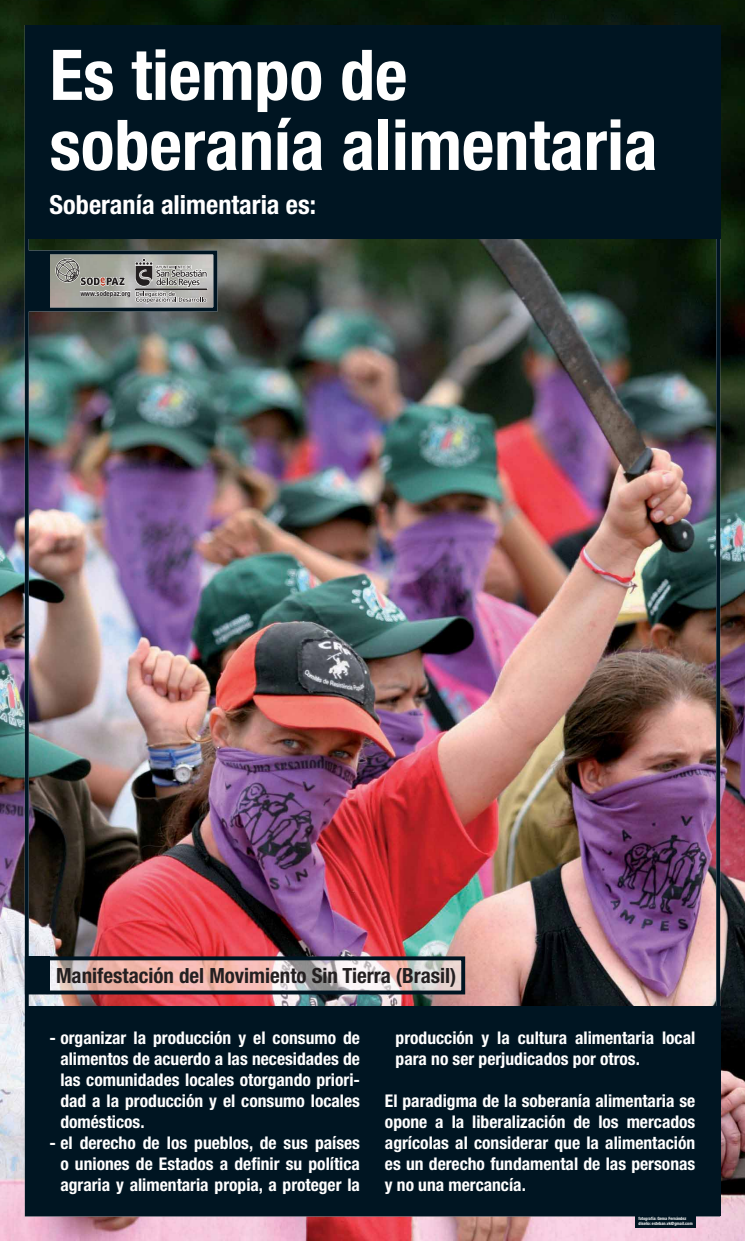
<style>
.page{position:relative;width:745px;height:1241px;background:#fff}
.page>*{position:absolute;margin:0;border:0;box-sizing:border-box;transform-origin:0 0}
.t1{font:700 condensed 70px/70px "Helvetica Neue";color:#fff}
.t2{font:700 condensed 26.25px "Helvetica Neue";color:#fff}
.t3{font:700 condensed 20.91px "Helvetica Neue";color:#231f20}
.t4{font:700 condensed 17.5px/21px "Helvetica Neue";color:#fff;text-align:justify}
.t5{font:700 condensed 7px "Helvetica Neue";color:#231f20}
.t6{font:700 condensed 4.38px/5.2px "Helvetica Neue";color:#fff}
</style>
<div class="page">
<img style="left:0;top:0;width:744px;height:1240px">
<img style="left:25px;top:239px;width:694px;height:977px">
<div style="left:25px;top:25px;width:694px;height:214px;background:#001522"></div>
<div style="left:25px;top:1006px;width:694px;height:209px;background:#001522"></div>
<svg style="left:26px;top:250px;width:191px;height:61px;background:#8f928f"></svg>
<div style="left:25px;top:251px;width:24px;height:60px;background:#001522"></div>
<img style="left:49px;top:961px;width:411px;height:28px">
<div style="left:25px;top:956px;width:440px;height:38px;border:4px solid #001522"></div>
<div style="left:25px;top:956px;width:24px;height:37px;background:#001522"></div>
<div style="left:634px;top:1215px;width:60px;height:12px;background:#001522"></div>
<h1 class="t1" style="left:50px;top:46px;width:609px">Es tiempo de soberanía alimentaria</h1>
<h2 class="t2" style="left:50px;top:195px;width:268px">Soberanía alimentaria es:</h2>
<p class="t5" style="left:80px;top:290px;width:52px">www.sodepaz.org</p>
<p class="t3" style="left:56px;top:968px;width:401px">Manifestación del Movimiento Sin Tierra (Brasil)</p>
<p class="t4" style="left:60px;top:1028px;width:301px;text-indent:-11px">- organizar la producción y el consumo de alimentos de acuerdo a las necesidades de las comunidades locales otorgando priori&shy;dad a la producción y el consumo locales domésticos.</p>
<p class="t4" style="left:60px;top:1133px;width:301px;text-indent:-11px">- el derecho de los pueblos, de sus países o uniones de Estados a definir su política agraria y alimentaria propia, a proteger la</p>
<p class="t4" style="left:395px;top:1028px;width:301px">producción y la cultura alimentaria local para no ser perjudicados por otros.</p>
<p class="t4" style="left:384px;top:1091px;width:312px">El paradigma de la soberanía alimentaria se opone a la liberalización de los mercados agrícolas al considerar que la alimentación es un derecho fundamental de las personas y no una mercancía.</p>
<p class="t6" style="left:638px;top:1215px;width:56px">fotografía: Gema Fernández diseño: esteban.vk@gmail.com</p>
</div>
